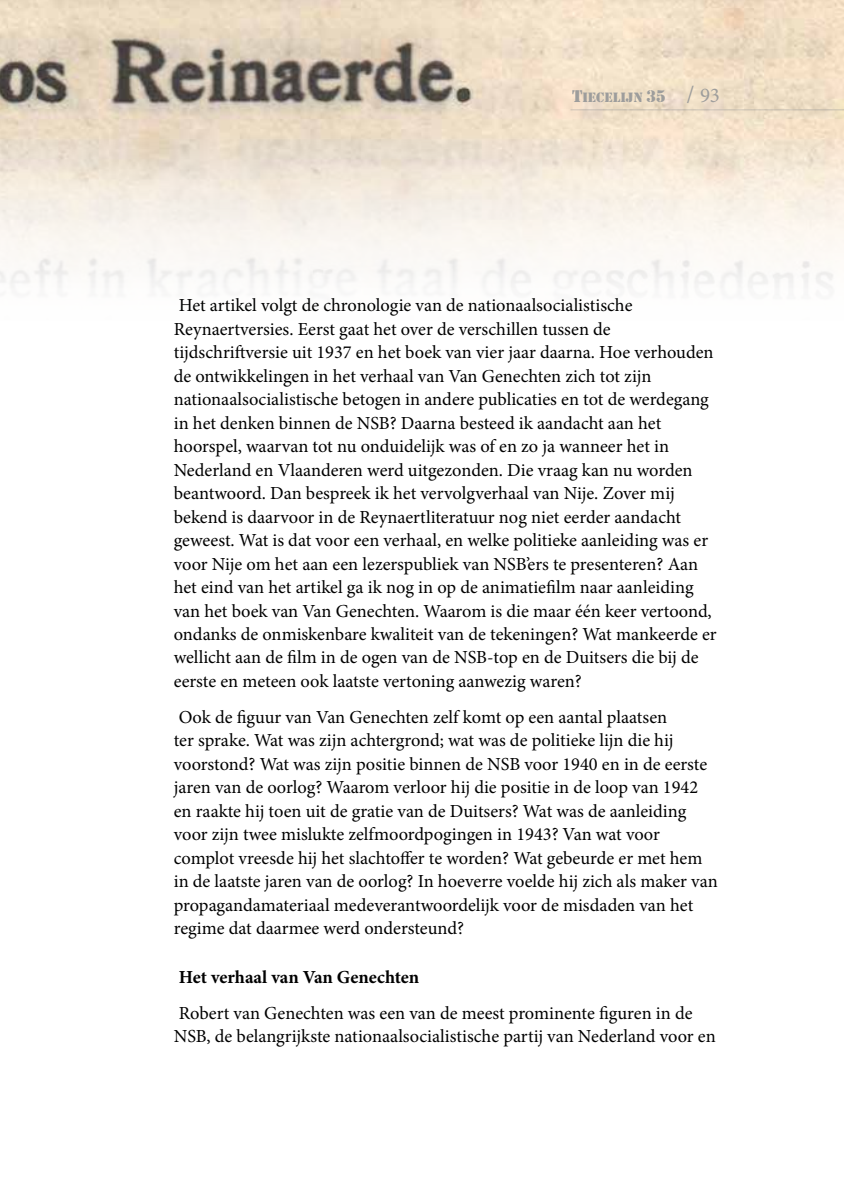
<style>
.page{position:relative;width:844px;height:1191px;background:#fff}
.page>*{position:absolute;margin:0;border:0;box-sizing:border-box;transform-origin:0 0}
.t1{font:18.38px/23.4px "Minion Pro";color:#000}
.t2{font:700 18.38px "Minion Pro";color:#000}
.t3{font:14px "Stencil";color:#9d9d9c}
.s1{font-size:17.5px}
.s2{font-family:"Minion Pro";font-size:24.5px}
.s3{font-family:"Minion Pro";font-size:21px}
</style>
<div class="page">
<img style="left:0;top:0;width:843px;height:289px">
<hr style="left:570px;top:109px;width:273px;height:1px;background:#9d9d9c">
<p class="t3" style="left:572px;top:90px;width:25px"><span class="s1">T</span>IECEL</p>
<p class="t3" style="left:620px;top:90px;width:101px">IJN <span class="s1">35</span> <span class="s2">/</span> <span class="s3">93</span></p>
<p class="t1" style="left:174px;top:293px;width:544px">Het artikel volgt de chronologie van de nationaalsocialistische Reynaertversies. Eerst gaat het over de verschillen tussen de tijdschriftversie uit 1937 en het boek van vier jaar daarna. Hoe verhouden de ontwikkelingen in het verhaal van Van Genechten zich tot zijn nationaalsocialistische betogen in andere publicaties en tot de werdegang in het denken binnen de NSB? Daarna besteed ik aandacht aan het hoorspel, waarvan tot nu onduidelijk was of en zo ja wanneer het in Nederland en Vlaanderen werd uitgezonden. Die vraag kan nu worden beantwoord. Dan bespreek ik het vervolgverhaal van Nije. Zover mij bekend is daarvoor in de Reynaertliteratuur nog niet eerder aandacht geweest. Wat is dat voor een verhaal, en welke politieke aanleiding was er voor Nije om het aan een lezerspubliek van NSB’ers te presenteren? Aan het eind van het artikel ga ik nog in op de animatiefilm naar aanleiding van het boek van Van Genechten. Waarom is die maar één keer vertoond, ondanks de onmiskenbare kwaliteit van de tekeningen? Wat mankeerde er wellicht aan de film in de ogen van de NSB-top en de Duitsers die bij de eerste en meteen ook laatste vertoning aanwezig waren?</p>
<p class="t1" style="left:174px;top:705px;width:545px">Ook de figuur van Van Genechten zelf komt op een aantal plaatsen<br>ter sprake. Wat was zijn achtergrond; wat was de politieke lijn die hij voorstond? Wat was zijn positie binnen de NSB voor 1940 en in de eerste jaren van de oorlog? Waarom verloor hij die positie in de loop van 1942 en raakte hij toen uit de gratie van de Duitsers? Wat was de aanleiding voor zijn twee mislukte zelfmoordpogingen in 1943? Van wat voor complot vreesde hij het slachtoffer te worden? Wat gebeurde er met hem in de laatste jaren van de oorlog? In hoeverre voelde hij zich als maker van propagandamateriaal medeverantwoordelijk voor de misdaden van het regime dat daarmee werd ondersteund?</p>
<p class="t2" style="left:179px;top:963px;width:242px">Het verhaal van Van Genechten</p>
<p class="t1" style="left:174px;top:1001px;width:543px">Robert van Genechten was een van de meest prominente figuren in de<br>NSB, de belangrijkste nationaalsocialistische partij van Nederland voor en</p>
</div>
